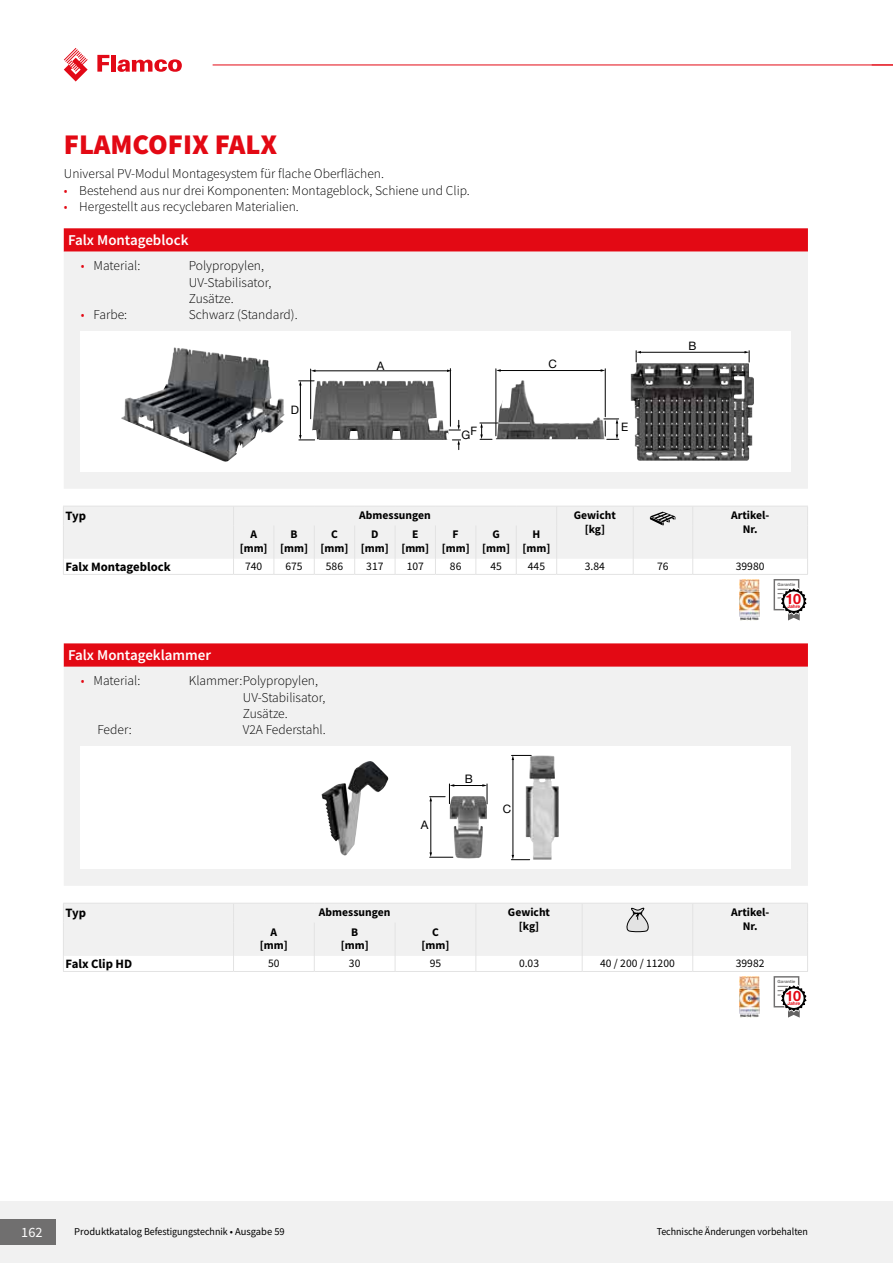
<style>
.page{position:relative;width:893px;height:1263px;background:#fff}
.page>*{position:absolute;margin:0;border:0;box-sizing:border-box;transform-origin:0 0}
.t1{font:900 28.5px "Source Sans Pro";color:#e30914}
.t2{font:600 15px "Source Sans Pro";color:#fff}
.t3{font:700 14.4px "Helvetica Neue LT Com";color:#e30613}
.t4{font:14.25px "Source Sans Pro";color:#fff}
.t5{font:300 13.5px/16.2px "Source Sans Pro";color:#000}
.t6{font:700 12.75px "Source Sans Pro";color:#000}
.t7{font:11.85px "Helvetica Neue LT Com";color:#000}
.t8{font:700 11.7px/14px "Source Sans Pro";color:#000;text-align:center}
.t9{font:11.7px "Helvetica Neue LT Com";color:#000}
.t10{font:11.55px "Source Sans Pro";color:#000}
.t11{font:10.5px "Source Sans Pro";letter-spacing:-.005em;color:#000}
.t12{font:10.5px "Source Sans Pro";letter-spacing:-.005em;color:#000;scale:.95 1}
.t13{font:700 4.8px "Helvetica Neue LT Com";color:#e30613}
.t14{font:700 4.35px "Helvetica Neue LT Com";color:#706f6f}
.s1{color:#e30914}
</style>
<div class="page">
<div style="left:0;top:1201px;width:893px;height:62px;background:#f1f1f1"></div>
<div style="left:0;top:1219px;width:55px;height:26px;background:#706f6f"></div>
<hr style="left:213px;top:65px;width:680px;height:1px;background:#e30914">
<svg style="left:97px;top:55px;width:12px;height:17px"></svg>
<div style="left:111px;top:55px;width:5px;height:17px;background:#e20917"></div>
<svg style="left:117px;top:59px;width:65px;height:13px"></svg>
<svg style="left:64px;top:48px;width:24px;height:34px"></svg>
<svg style="left:64px;top:228px;width:744px;height:24px;background:#e3111b"></svg>
<div style="left:64px;top:252px;width:744px;height:237px;background:#f1f1f1"></div>
<div style="left:81px;top:332px;width:710px;height:140px;background:#fff"></div>
<img style="left:121px;top:348px;width:164px;height:114px">
<hr style="left:315px;top:371px;width:133px;height:1px;background:#000">
<hr style="left:310px;top:369px;width:1px;height:50px;background:#000">
<hr style="left:450px;top:369px;width:1px;height:57px;background:#000">
<img style="left:312px;top:381px;width:139px;height:59px">
<hr style="left:300px;top:385px;width:1px;height:51px;background:#000">
<svg style="left:299px;top:435px;width:16px;height:6px"></svg>
<svg style="left:299px;top:381px;width:15px;height:4px"></svg>
<svg style="left:452px;top:440px;width:9px;height:10px"></svg>
<svg style="left:440px;top:420px;width:20px;height:11px"></svg>
<img style="left:497px;top:380px;width:108px;height:59px">
<hr style="left:500px;top:370px;width:101px;height:1px;background:#000">
<hr style="left:496px;top:369px;width:1px;height:67px;background:#000">
<hr style="left:605px;top:369px;width:1px;height:48px;background:#000">
<hr style="left:499px;top:423px;width:31px;height:1px;background:#fff">
<svg style="left:480px;top:423px;width:18px;height:17px"></svg>
<svg style="left:604px;top:419px;width:15px;height:21px"></svg>
<img style="left:631px;top:363px;width:123px;height:98px">
<hr style="left:640px;top:352px;width:105px;height:1px;background:#000">
<svg style="left:636px;top:351px;width:5px;height:11px"></svg>
<svg style="left:744px;top:351px;width:6px;height:11px"></svg>
<svg style="left:63px;top:506px;width:745px;height:114px"></svg>
<svg style="left:64px;top:643px;width:744px;height:24px;background:#e3101b"></svg>
<div style="left:64px;top:667px;width:744px;height:219px;background:#f1f1f1"></div>
<div style="left:81px;top:747px;width:710px;height:122px;background:#fff"></div>
<img style="left:321px;top:761px;width:68px;height:95px">
<img style="left:450px;top:796px;width:37px;height:62px">
<hr style="left:453px;top:785px;width:30px;height:1px;background:#000">
<svg style="left:482px;top:784px;width:6px;height:20px"></svg>
<hr style="left:431px;top:800px;width:1px;height:53px;background:#000">
<svg style="left:429px;top:852px;width:24px;height:6px"></svg>
<svg style="left:429px;top:784px;width:25px;height:20px"></svg>
<img style="left:526px;top:755px;width:33px;height:105px">
<hr style="left:513px;top:759px;width:1px;height:97px;background:#000">
<svg style="left:511px;top:855px;width:19px;height:5px"></svg>
<svg style="left:511px;top:755px;width:20px;height:5px"></svg>
<svg style="left:63px;top:903px;width:745px;height:114px"></svg>
<h1 class="t1" style="left:64px;top:124px;width:215px">FLAMCOFIX FALX</h1>
<p class="t5" style="left:64px;top:166px;width:322px">Universal PV-Modul Montagesystem für flache Oberflächen.</p>
<p class="t5" style="left:64px;top:182px;width:408px"><span class="s1">•</span> Bestehend aus nur drei Komponenten: Montageblock, Schiene und Clip.</p>
<p class="t5" style="left:64px;top:198px;width:237px"><span class="s1">•</span> Hergestellt aus recyclebaren Materialien.</p>
<p class="t2" style="left:68px;top:230px;width:122px">Falx Montageblock</p>
<p class="t5" style="left:81px;top:258px;width:61px"><span class="s1">•</span> Material:</p>
<p class="t5" style="left:189px;top:258px;width:84px">Polypropylen,<br>UV-Stabilisator,<br>Zusätze.</p>
<p class="t5" style="left:81px;top:306px;width:48px"><span class="s1">•</span> Farbe:</p>
<p class="t5" style="left:189px;top:306px;width:110px">Schwarz (Standard).</p>
<p class="t9" style="left:291px;top:403px;width:10px">D</p>
<p class="t9" style="left:377px;top:358px;width:9px">A</p>
<p class="t9" style="left:548px;top:357px;width:10px">C</p>
<p class="t9" style="left:470px;top:423px;width:8px">F</p>
<p class="t9" style="left:621px;top:420px;width:9px">E</p>
<p class="t9" style="left:461px;top:427px;width:10px">G</p>
<p class="t9" style="left:688px;top:339px;width:9px">B</p>
<p class="t6" style="left:66px;top:507px;width:22px">Typ</p>
<p class="t8" style="left:359px;top:509px;width:73px">Abmessungen</p>
<p class="t8" style="left:574px;top:509px;width:44px">Gewicht [kg]</p>
<p class="t8" style="left:731px;top:509px;width:40px">Artikel-<br>Nr.</p>
<p class="t8" style="left:240px;top:528px;width:29px">A [mm]</p>
<p class="t8" style="left:280px;top:528px;width:29px">B [mm]</p>
<p class="t8" style="left:321px;top:528px;width:29px">C [mm]</p>
<p class="t8" style="left:361px;top:528px;width:29px">D [mm]</p>
<p class="t8" style="left:401px;top:528px;width:29px">E [mm]</p>
<p class="t8" style="left:442px;top:528px;width:29px">F [mm]</p>
<p class="t8" style="left:482px;top:528px;width:29px">G [mm]</p>
<p class="t8" style="left:522px;top:528px;width:29px">H [mm]</p>
<p class="t6" style="left:66px;top:558px;width:107px">Falx Montageblock</p>
<p class="t10" style="left:245px;top:559px;width:19px">740</p>
<p class="t10" style="left:285px;top:559px;width:19px">675</p>
<p class="t10" style="left:326px;top:559px;width:19px">586</p>
<p class="t10" style="left:366px;top:559px;width:19px">317</p>
<p class="t10" style="left:407px;top:559px;width:19px">107</p>
<p class="t10" style="left:450px;top:559px;width:13px">86</p>
<p class="t10" style="left:490px;top:559px;width:13px">45</p>
<p class="t10" style="left:528px;top:559px;width:19px">445</p>
<p class="t10" style="left:585px;top:559px;width:22px">3.84</p>
<p class="t10" style="left:657px;top:559px;width:13px">76</p>
<p class="t10" style="left:736px;top:559px;width:30px">39980</p>
<p class="t14" style="left:778px;top:581px;width:19px">Garantie</p>
<p class="t3" style="left:785px;top:589px;width:17px">10</p>
<p class="t13" style="left:787px;top:604px;width:14px">Jahre</p>
<p class="t2" style="left:68px;top:645px;width:145px">Falx Montageklammer</p>
<p class="t5" style="left:81px;top:673px;width:61px"><span class="s1">•</span> Material:</p>
<p class="t5" style="left:243px;top:673px;width:84px;text-indent:-54px">Klammer:Polypropylen,<br>UV-Stabilisator,<br>Zusätze.</p>
<p class="t5" style="left:97px;top:721px;width:36px">Feder:</p>
<p class="t5" style="left:243px;top:721px;width:84px">V2A Federstahl.</p>
<p class="t7" style="left:421px;top:818px;width:9px">A</p>
<p class="t7" style="left:465px;top:772px;width:10px">B</p>
<p class="t9" style="left:503px;top:801px;width:10px">C</p>
<p class="t6" style="left:66px;top:904px;width:22px">Typ</p>
<p class="t8" style="left:319px;top:906px;width:73px">Abmessungen</p>
<p class="t8" style="left:508px;top:906px;width:44px">Gewicht [kg]</p>
<p class="t8" style="left:731px;top:906px;width:40px">Artikel-<br>Nr.</p>
<p class="t8" style="left:260px;top:926px;width:29px">A [mm]</p>
<p class="t8" style="left:341px;top:926px;width:29px">B [mm]</p>
<p class="t8" style="left:421px;top:926px;width:29px">C [mm]</p>
<p class="t6" style="left:66px;top:955px;width:68px">Falx Clip HD</p>
<p class="t10" style="left:268px;top:956px;width:13px">50</p>
<p class="t10" style="left:349px;top:956px;width:13px">30</p>
<p class="t10" style="left:430px;top:956px;width:13px">95</p>
<p class="t10" style="left:519px;top:956px;width:22px">0.03</p>
<p class="t10" style="left:600px;top:956px;width:76px">40 / 200 / 11200</p>
<p class="t10" style="left:736px;top:956px;width:30px">39982</p>
<p class="t14" style="left:778px;top:978px;width:19px">Garantie</p>
<p class="t3" style="left:785px;top:986px;width:17px">10</p>
<p class="t13" style="left:787px;top:1001px;width:14px">Jahre</p>
<p class="t4" style="left:21px;top:1223px;width:23px">162</p>
<p class="t11" style="left:74px;top:1224px;width:212px">Produktkatalog Befestigungstechnik • Ausgabe 59</p>
<p class="t12" style="left:657px;top:1224px;width:161px">Technische Änderungen vorbehalten</p>
</div>
